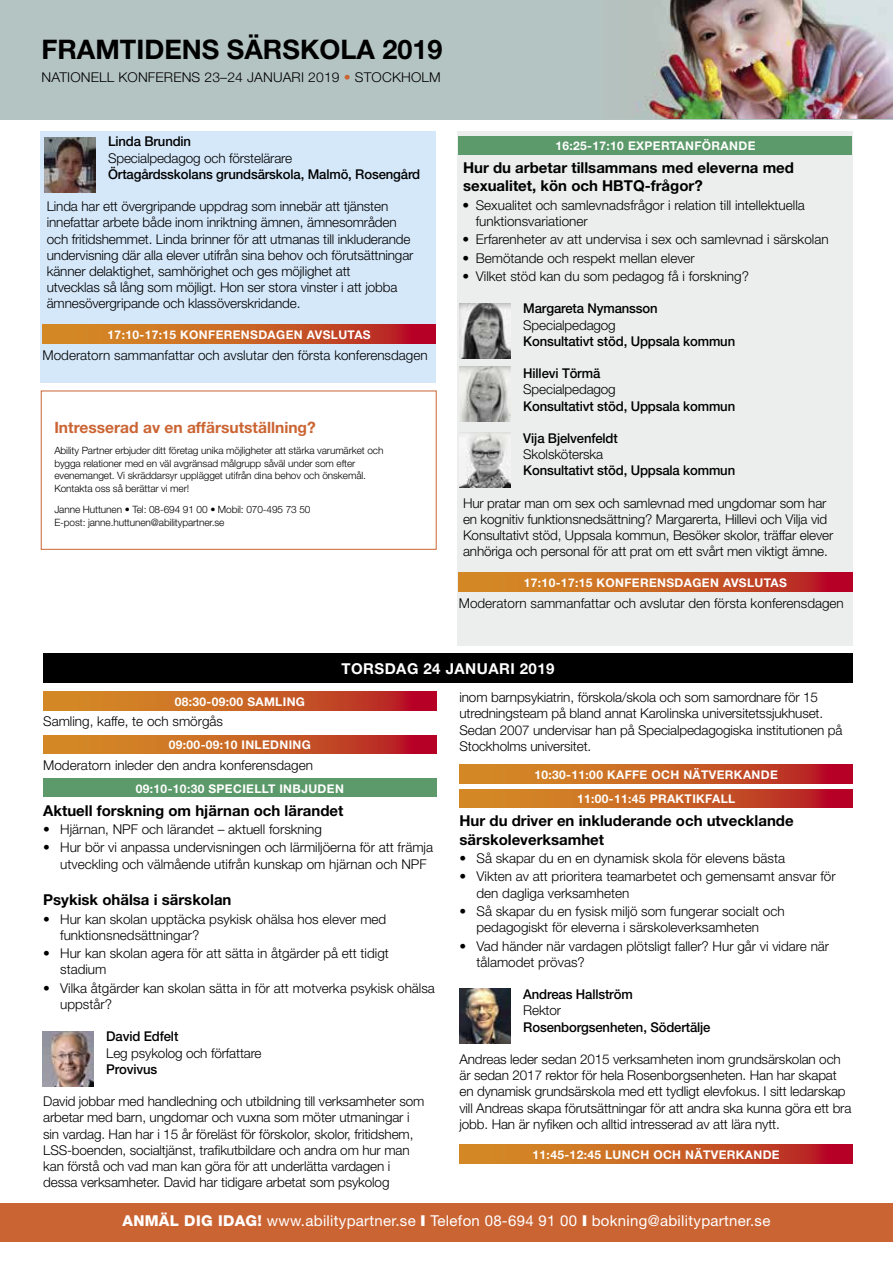
<style>
.page{position:relative;width:893px;height:1263px;background:#fff}
.page>*{position:absolute;margin:0;border:0;box-sizing:border-box;transform-origin:0 0}
.t1{font:700 27px "Helvetica Neue";color:#000}
.t2{font:700 15.6px "Helvetica Neue";color:#cb6433}
.t3{font:700 15px/18.5px "Helvetica Neue";color:#000}
.t4{font:15px "Helvetica Neue";letter-spacing:.02em;color:#fff}
.t5{font:700 15px "Helvetica Neue";letter-spacing:.03em;color:#fff}
.t6{font:300 13.5px/16.2px "Helvetica Neue";letter-spacing:-.01em;color:#000}
.t7{font:500 13.5px "Helvetica Neue";letter-spacing:-.01em;color:#000}
.t8{font:300 13.5px "Helvetica Neue";letter-spacing:.01em;color:#000}
.t9{font:700 12px/24.8px "Helvetica Neue";letter-spacing:.03em;color:#fff;text-align:center}
.t10{font:300 10.05px/12.6px "Helvetica Neue";letter-spacing:-.01em;color:#000}
.s1{color:#cb6433}
.s2{font-weight:800}
.s3{font-weight:900}
</style>
<div class="page">
<div style="left:41px;top:131px;width:395px;height:252px;background:#d5e8fa"></div>
<div style="left:457px;top:131px;width:395px;height:514px;background:#eceeee"></div>
<div style="left:459px;top:136px;width:393px;height:18px;background:#5d9a6b"></div>
<svg style="left:459px;top:573px;width:393px;height:18px;background:#c85b25"></svg>
<svg style="left:43px;top:325px;width:393px;height:18px;background:#c85b25"></svg>
<svg style="left:459px;top:765px;width:394px;height:18px;background:#c85b25"></svg>
<svg style="left:459px;top:789px;width:394px;height:19px;background:#c85b25"></svg>
<svg style="left:459px;top:1145px;width:394px;height:18px;background:#c85b25"></svg>
<div style="left:0;top:1203px;width:893px;height:39px;background:#cb6433"></div>
<svg style="left:43px;top:692px;width:394px;height:18px;background:#c85b25"></svg>
<svg style="left:43px;top:735px;width:394px;height:19px;background:#c85b25"></svg>
<div style="left:43px;top:779px;width:394px;height:18px;background:#5d9a6b"></div>
<img style="left:459px;top:303px;width:51px;height:56px">
<img style="left:459px;top:367px;width:51px;height:55px">
<img style="left:459px;top:432px;width:51px;height:55px">
<img style="left:43px;top:1031px;width:51px;height:55px">
<img style="left:459px;top:989px;width:51px;height:55px">
<img style="left:44px;top:137px;width:51px;height:55px">
<div style="left:0;top:0;width:893px;height:119px;background:#b4c4c3"></div>
<img style="left:636px;top:0;width:257px;height:118px">
<div style="left:43px;top:653px;width:810px;height:30px;background:#000"></div>
<div style="left:41px;top:391px;width:396px;height:159px;border:1px solid #cb6433"></div>
<h1 class="t1" style="left:41px;top:33px;width:403px">FRAMTIDENS SÄRSKOLA 2019</h1>
<p class="t8" style="left:41px;top:69px;width:401px">NATIONELL KONFERENS 23–24 JANUARI 2019 <span class="s1">•</span> STOCKHOLM</p>
<p class="t7" style="left:108px;top:134px;width:85px">Linda Brundin</p>
<p class="t6" style="left:108px;top:149px;width:186px">Specialpedagog och förstelärare</p>
<p class="t7" style="left:108px;top:166px;width:314px">Örtagårdsskolans grundsärskola, Malmö, Rosengård</p>
<p class="t6" style="left:47px;top:198px;width:368px">Linda har ett övergripande uppdrag som innebär att tjänsten innefattar arbete både inom inriktning ämnen, ämnesområden och fritidshemmet. Linda brinner för att utmanas till inkluderande undervisning där alla elever utifrån sina behov och förutsättningar känner delaktighet, samhörighet och ges möjlighet att<br>utvecklas så lång som möjligt. Hon ser stora vinster i att jobba ämnesövergripande och klassöverskridande.</p>
<p class="t9" style="left:108px;top:322px;width:265px">17:10-17:15 KONFERENSDAGEN AVSLUTAS</p>
<p class="t6" style="left:43px;top:346px;width:387px">Moderatorn sammanfattar och avslutar den första konferensdagen</p>
<p class="t2" style="left:54px;top:418px;width:263px">Intresserad av en affärsutställning?</p>
<p class="t10" style="left:54px;top:444px;width:331px">Ability Partner erbjuder ditt företag unika möjligheter att stärka varumärket och bygga relationer med en väl avgränsad målgrupp såväl under som efter evenemanget. Vi skräddarsyr upplägget utifrån dina behov och önskemål.<br>Kontakta oss så berättar vi mer!</p>
<p class="t10" style="left:54px;top:503px;width:258px">Janne Huttunen • Tel: 08-694 91 00 • Mobil: 070-495 73 50<br>E-post: janne.huttunen@abilitypartner.se</p>
<p class="t9" style="left:555px;top:133px;width:202px">16:25-17:10 EXPERTANFÖRANDE</p>
<p class="t3" style="left:463px;top:158px;width:332px">Hur du arbetar tillsammans med eleverna med sexualitet, kön och HBTQ-frågor?</p>
<p class="t6" style="left:476px;top:197px;width:331px;text-indent:-13px">• Sexualitet och samlevnadsfrågor i relation till intellektuella funktionsvariationer</p>
<p class="t6" style="left:463px;top:231px;width:368px">• Erfarenheter av att undervisa i sex och samlevnad i särskolan</p>
<p class="t6" style="left:463px;top:249px;width:234px">• Bemötande och respekt mellan elever</p>
<p class="t6" style="left:463px;top:268px;width:288px">• Vilket stöd kan du som pedagog få i forskning?</p>
<p class="t7" style="left:523px;top:300px;width:136px">Margareta Nymansson</p>
<p class="t6" style="left:523px;top:316px;width:94px">Specialpedagog</p>
<p class="t7" style="left:523px;top:333px;width:213px">Konsultativt stöd, Uppsala kommun</p>
<p class="t7" style="left:523px;top:365px;width:79px">Hillevi Törmä</p>
<p class="t6" style="left:523px;top:381px;width:94px">Specialpedagog</p>
<p class="t7" style="left:523px;top:398px;width:213px">Konsultativt stöd, Uppsala kommun</p>
<p class="t7" style="left:523px;top:430px;width:96px">Vija Bjelvenfeldt</p>
<p class="t6" style="left:523px;top:446px;width:81px">Skolsköterska</p>
<p class="t7" style="left:523px;top:462px;width:213px">Konsultativt stöd, Uppsala kommun</p>
<p class="t6" style="left:463px;top:495px;width:372px">Hur pratar man om sex och samlevnad med ungdomar som har en kognitiv funktionsnedsättning? Margarerta, Hillevi och Vilja vid Konsultativt stöd, Uppsala kommun, Besöker skolor, träffar elever anhöriga och personal för att prat om ett svårt men viktigt ämne.</p>
<p class="t9" style="left:524px;top:570px;width:265px">17:10-17:15 KONFERENSDAGEN AVSLUTAS</p>
<p class="t6" style="left:459px;top:594px;width:387px">Moderatorn sammanfattar och avslutar den första konferensdagen</p>
<p class="t5" style="left:341px;top:659px;width:214px">TORSDAG 24 JANUARI 2019</p>
<p class="t9" style="left:175px;top:689px;width:132px">08:30-09:00 SAMLING</p>
<p class="t6" style="left:43px;top:713px;width:181px">Samling, kaffe, te och smörgås</p>
<p class="t9" style="left:169px;top:732px;width:144px">09:00-09:10 INLEDNING</p>
<p class="t6" style="left:43px;top:757px;width:271px">Moderatorn inleder den andra konferensdagen</p>
<p class="t9" style="left:136px;top:776px;width:210px">09:10-10:30 SPECIELLT INBJUDEN</p>
<p class="t3" style="left:43px;top:801px;width:302px">Aktuell forskning om hjärnan och lärandet</p>
<p class="t6" style="left:43px;top:821px;width:280px">• Hjärnan, NPF och lärandet – aktuell forskning</p>
<p class="t6" style="left:60px;top:839px;width:374px;text-indent:-17px">• Hur bör vi anpassa undervisningen och lärmiljöerna för att främja utveckling och välmående utifrån kunskap om hjärnan och NPF</p>
<p class="t3" style="left:43px;top:890px;width:190px">Psykisk ohälsa i särskolan</p>
<p class="t6" style="left:60px;top:910px;width:328px;text-indent:-17px">• Hur kan skolan upptäcka psykisk ohälsa hos elever med funktionsnedsättningar?</p>
<p class="t6" style="left:60px;top:945px;width:330px;text-indent:-17px">• Hur kan skolan agera för att sätta in åtgärder på ett tidigt stadium</p>
<p class="t6" style="left:60px;top:979px;width:376px;text-indent:-17px">• Vilka åtgärder kan skolan sätta in för att motverka psykisk ohälsa uppstår?</p>
<p class="t7" style="left:106px;top:1028px;width:74px">David Edfelt</p>
<p class="t6" style="left:106px;top:1044px;width:157px">Leg psykolog och författare</p>
<p class="t7" style="left:106px;top:1061px;width:53px">Provivus</p>
<p class="t6" style="left:43px;top:1093px;width:383px">David jobbar med handledning och utbildning till verksamheter som arbetar med barn, ungdomar och vuxna som möter utmaningar i sin vardag. Han har i 15 år föreläst för förskolor, skolor, fritidshem, LSS-boenden, socialtjänst, trafikutbildare och andra om hur man kan förstå och vad man kan göra för att underlätta vardagen i dessa verksamheter. David har tidigare arbetat som psykolog</p>
<p class="t6" style="left:459px;top:689px;width:384px">inom barnpsykiatrin, förskola/skola och som samordnare för 15 utredningsteam på bland annat Karolinska universitetssjukhuset.<br>Sedan 2007 undervisar han på Specialpedagogiska institutionen på Stockholms universitet.</p>
<p class="t9" style="left:534px;top:762px;width:245px">10:30-11:00 KAFFE OCH NÄTVERKANDE<br>11:00-11:45 PRAKTIKFALL</p>
<p class="t3" style="left:459px;top:811px;width:336px">Hur du driver en inkluderande och utvecklande särskoleverksamhet</p>
<p class="t6" style="left:459px;top:850px;width:327px">• Så skapar du en en dynamisk skola för elevens bästa</p>
<p class="t6" style="left:476px;top:868px;width:361px;text-indent:-17px">• Vikten av att prioritera teamarbetet och gemensamt ansvar för den dagliga verksamheten</p>
<p class="t6" style="left:476px;top:903px;width:310px;text-indent:-17px">• Så skapar du en fysisk miljö som fungerar socialt och pedagogiskt för eleverna i särskoleverksamheten</p>
<p class="t6" style="left:476px;top:937px;width:354px;text-indent:-17px">• Vad händer när vardagen plötsligt faller? Hur går vi vidare när tålamodet prövas?</p>
<p class="t7" style="left:523px;top:986px;width:111px">Andreas Hallström</p>
<p class="t6" style="left:523px;top:1002px;width:39px">Rektor</p>
<p class="t7" style="left:523px;top:1019px;width:189px">Rosenborgsenheten, Södertälje</p>
<p class="t6" style="left:459px;top:1051px;width:393px">Andreas leder sedan 2015 verksamheten inom grundsärskolan och är sedan 2017 rektor för hela Rosenborgsenheten. Han har skapat en dynamisk grundsärskola med ett tydligt elevfokus. I sitt ledarskap vill Andreas skapa förutsättningar för att andra ska kunna göra ett bra jobb. Han är nyfiken och alltid intresserad av att lära nytt.</p>
<p class="t9" style="left:533px;top:1142px;width:249px">11:45-12:45 LUNCH OCH NÄTVERKANDE</p>
<p class="t4" style="left:122px;top:1212px;width:649px"><span class="s2">ANMÄL DIG IDAG!</span> www.abilitypartner.se <span class="s3">I</span> Telefon 08-694 91 00 <span class="s3">I</span> bokning@abilitypartner.se</p>
</div>
